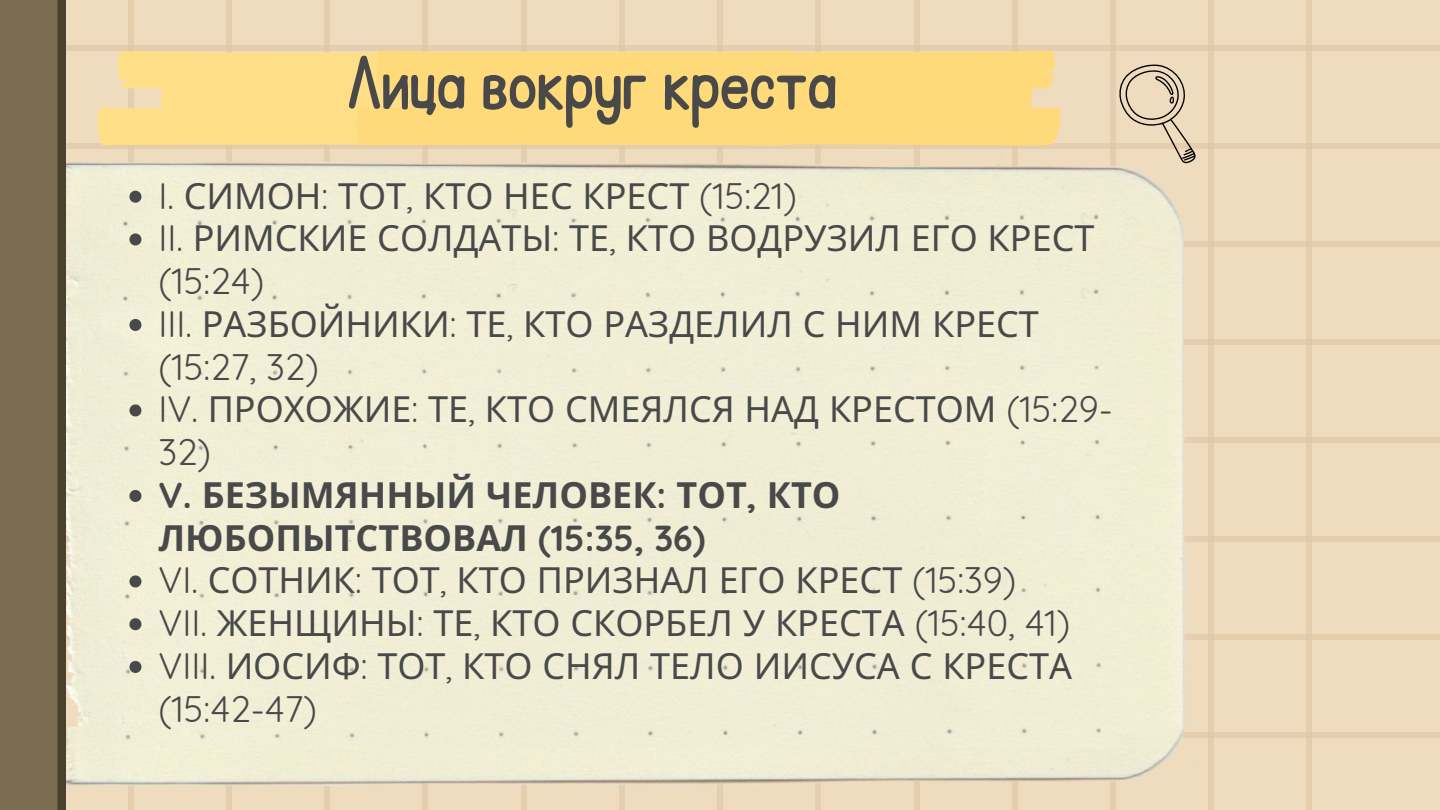
<style>
.page{position:relative;width:1440px;height:810px;background:#efdcbe}
.page>*{position:absolute;margin:0;border:0;box-sizing:border-box;transform-origin:0 0}
.t1{font:78.8px "Ballpoint";color:#494949}
.t2{font:36px/42.8px "Noto Sans";color:#494949}
.t3{font:700 36px/42.8px "Noto Sans";color:#494949}
.s1{font-family:"Quicksand"}
</style>
<div class="page">
<div style="left:128px;top:0;width:5px;height:810px;background:#e4cead"></div>
<div style="left:227px;top:0;width:5px;height:810px;background:#e4cead"></div>
<div style="left:325px;top:0;width:5px;height:810px;background:#e4cead"></div>
<div style="left:423px;top:0;width:5px;height:810px;background:#e4cead"></div>
<div style="left:521px;top:0;width:5px;height:810px;background:#e4cead"></div>
<div style="left:619px;top:0;width:6px;height:810px;background:#e4cead"></div>
<div style="left:717px;top:0;width:6px;height:810px;background:#e4cead"></div>
<div style="left:816px;top:0;width:5px;height:810px;background:#e4cead"></div>
<div style="left:914px;top:0;width:5px;height:810px;background:#e4cead"></div>
<div style="left:1012px;top:0;width:5px;height:810px;background:#e4cead"></div>
<div style="left:1110px;top:0;width:5px;height:810px;background:#e4cead"></div>
<div style="left:1209px;top:0;width:5px;height:810px;background:#e4cead"></div>
<div style="left:1307px;top:0;width:5px;height:810px;background:#e4cead"></div>
<div style="left:0;top:733px;width:1440px;height:5px;background:#e4cead"></div>
<div style="left:0;top:634px;width:1440px;height:5px;background:#e4cead"></div>
<div style="left:0;top:536px;width:1440px;height:5px;background:#e4cead"></div>
<div style="left:0;top:438px;width:1440px;height:5px;background:#e4cead"></div>
<div style="left:0;top:340px;width:1440px;height:5px;background:#e4cead"></div>
<div style="left:0;top:242px;width:1440px;height:5px;background:#e4cead"></div>
<div style="left:0;top:143px;width:1440px;height:5px;background:#e4cead"></div>
<div style="left:0;top:45px;width:1440px;height:5px;background:#e4cead"></div>
<img style="left:66px;top:148px;width:1130px;height:640px">
<svg style="left:0;top:0;width:66px;height:810px;background:#74664d"></svg>
<svg style="left:1119px;top:64px;width:77px;height:99px"></svg>
<svg style="left:129px;top:191px;width:12px;height:12px"></svg>
<svg style="left:129px;top:233px;width:12px;height:12px"></svg>
<svg style="left:129px;top:319px;width:12px;height:12px"></svg>
<svg style="left:129px;top:404px;width:12px;height:12px"></svg>
<svg style="left:129px;top:490px;width:12px;height:12px"></svg>
<svg style="left:129px;top:575px;width:12px;height:12px"></svg>
<svg style="left:129px;top:618px;width:12px;height:12px"></svg>
<svg style="left:129px;top:661px;width:12px;height:12px"></svg>
<svg style="left:97px;top:51px;width:259px;height:95px;background:#fcdd8d"></svg>
<svg style="left:356px;top:51px;width:705px;height:95px;background:#feda7d"></svg>
<p class="t1" style="left:347px;top:45px;width:491px">Лица вокруг креста</p>
<h1 class="t2" style="left:158px;top:173px;width:640px"><span class="s1">I.</span> СИМОН<span class="s1">:</span> ТОТ<span class="s1">,</span> КТО НЕС КРЕСТ <span class="s1">(15:21)</span></h1>
<p class="t2" style="left:158px;top:216px;width:938px"><span class="s1">II.</span> РИМСКИЕ СОЛДАТЫ<span class="s1">:</span> ТЕ<span class="s1">,</span> КТО ВОДРУЗИЛ ЕГО КРЕСТ <span class="s1">(15:24)</span></p>
<p class="t2" style="left:158px;top:302px;width:882px"><span class="s1">III.</span> РАЗБОЙНИКИ<span class="s1">:</span> ТЕ<span class="s1">,</span> КТО РАЗДЕЛИЛ С НИМ КРЕСТ <span class="s1">(15:27, 32)</span></p>
<p class="t2" style="left:158px;top:387px;width:956px"><span class="s1">IV.</span> ПРОХОЖИЕ<span class="s1">:</span> ТЕ<span class="s1">,</span> КТО СМЕЯЛСЯ НАД КРЕСТОМ <span class="s1">(15:29-<br>32)</span></p>
<p class="t3" style="left:158px;top:473px;width:684px"><span class="s1">V.</span> БЕЗЫМЯННЫЙ ЧЕЛОВЕК<span class="s1">:</span> ТОТ<span class="s1">,</span> КТО<br>ЛЮБОПЫТСТВОВАЛ <span class="s1">(15:35, 36)</span></p>
<p class="t2" style="left:158px;top:558px;width:859px"><span class="s1">VI.</span> СОТНИК<span class="s1">:</span> ТОТ<span class="s1">,</span> КТО ПРИЗНАЛ ЕГО КРЕСТ <span class="s1">(15:39)</span></p>
<p class="t2" style="left:158px;top:601px;width:913px"><span class="s1">VII.</span> ЖЕНЩИНЫ<span class="s1">:</span> ТЕ<span class="s1">,</span> КТО СКОРБЕЛ У КРЕСТА <span class="s1">(15:40, 41)</span></p>
<p class="t2" style="left:158px;top:644px;width:915px"><span class="s1">VIII.</span> ИОСИФ<span class="s1">:</span> ТОТ<span class="s1">,</span> КТО СНЯЛ ТЕЛО ИИСУСА С КРЕСТА <span class="s1">(15:42-47)</span></p>
</div>
